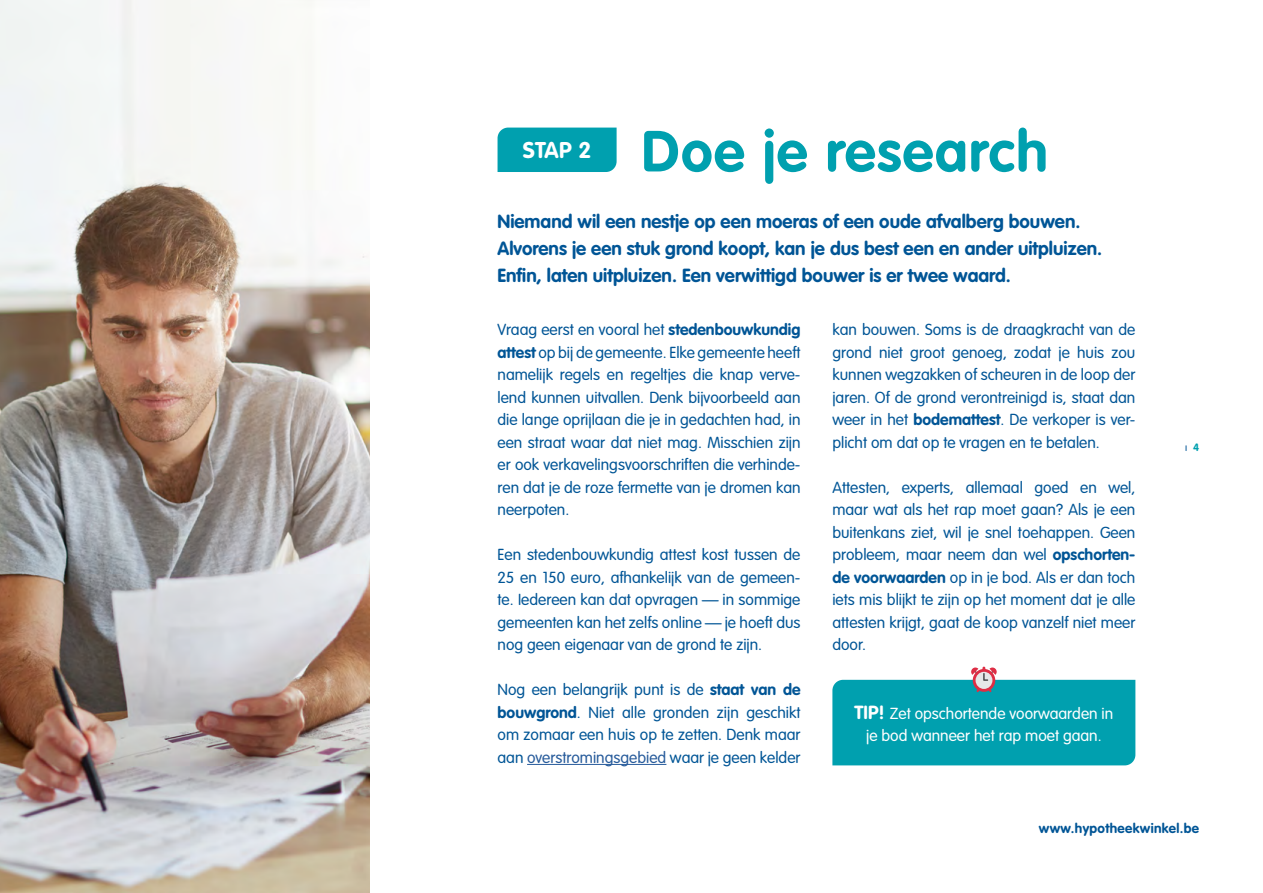
<style>
.page{position:relative;width:1263px;height:893px;background:#fff}
.page>*{position:absolute;margin:0;border:0;box-sizing:border-box;transform-origin:0 0}
.t1{font:700 57px "VAG Rounded Std";letter-spacing:.025em;color:#00a0af}
.t2{font:700 22.5px "VAG Rounded Std";color:#fff}
.t3{font:700 18.75px/27px "VAG Rounded Std";color:#005596}
.t4{font:300 15.75px/22.5px "VAG Rounded Std";color:#005596;text-align:justify}
.t5{font:300 15.75px/22.5px "VAG Rounded Std";color:#fff;text-align:center}
.t6{font:700 13.5px "VAG Rounded Std";letter-spacing:.025em;color:#005596}
.t7{font:300 10.5px "VAG Rounded Std";color:#005596}
.s1{font-weight:700}
.s2{color:#275b9b}
.s3{font-weight:700;font-size:18.75px}
.s4{font-weight:700;color:#00a0af}
</style>
<div class="page">
<img style="left:0;top:0;width:370px;height:893px">
<hr style="left:527px;top:764px;width:139px;height:1px;background:#275b9b">
<div style="left:497px;top:128px;width:120px;height:44px;background:#00a0af"></div>
<svg style="left:832px;top:667px;width:303px;height:98px;background:#23abb8"></svg>
<h1 class="t1" style="left:642px;top:118px;width:408px">Doe je research</h1>
<p class="t3" style="left:497px;top:208px;width:606px">Niemand wil een nestje op een moeras of een oude afvalberg bouwen.<br>Alvorens je een stuk grond koopt, kan je dus best een en ander uitpluizen.<br>Enfin, laten uitpluizen. Een verwittigd bouwer is er twee waard.</p>
<p class="t4" style="left:832px;top:319px;width:304px">kan bouwen. Soms is de draagkracht van de grond niet groot genoeg, zodat je huis zou kunnen wegzakken of scheuren in de loop der jaren. Of de grond verontreinigd is, staat dan weer in het <span class="s1">bodemattest</span>. De verkoper is ver&shy;plicht om dat op te vragen en te betalen.</p>
<p class="t4" style="left:832px;top:477px;width:304px">Attesten, experts, allemaal goed en wel, maar wat als het rap moet gaan? Als je een buitenkans ziet, wil je snel toehappen. Geen probleem, maar neem dan wel <span class="s1">opschorten&shy;de voorwaarden</span> op in je bod. Als er dan toch iets mis blijkt te zijn op het moment dat je alle attesten krijgt, gaat de koop vanzelf niet meer door.</p>
<h2 class="t2" style="left:523px;top:137px;width:70px">STAP 2</h2>
<p class="t4" style="left:497px;top:319px;width:304px">Vraag eerst en vooral het <span class="s1">stedenbouwkundig attest</span> op bij de gemeente. Elke gemeente heeft namelijk regels en regeltjes die knap verve&shy;lend kunnen uitvallen. Denk bijvoorbeeld aan die lange oprijlaan die je in gedachten had, in een straat waar dat niet mag. Misschien zijn er ook verkavelingsvoorschriften die verhinde&shy;ren dat je de roze fermette van je dromen kan neerpoten.</p>
<p class="t4" style="left:497px;top:544px;width:304px">Een stedenbouwkundig attest kost tussen de 25 en 150 euro, afhankelijk van de gemeen&shy;te. Iedereen kan dat opvragen — in sommige gemeenten kan het zelfs online — je hoeft dus nog geen eigenaar van de grond te zijn.</p>
<p class="t4" style="left:497px;top:679px;width:304px">Nog een belangrijk punt is de <span class="s1">staat van de bouwgrond</span>. Niet alle gronden zijn geschikt om zomaar een huis op te zetten. Denk maar aan <span class="s2">overstromingsgebied</span> waar je geen kelder</p>
<p class="t5" style="left:854px;top:702px;width:260px"><span class="s3">TIP!</span> Zet opschortende voorwaarden in je bod wanneer het rap moet gaan.</p>
<p class="t7" style="left:1185px;top:441px;width:16px">ı <span class="s4">4</span></p>
<p class="t6" style="left:1039px;top:821px;width:162px">www.hypotheekwinkel.be</p>
</div>
